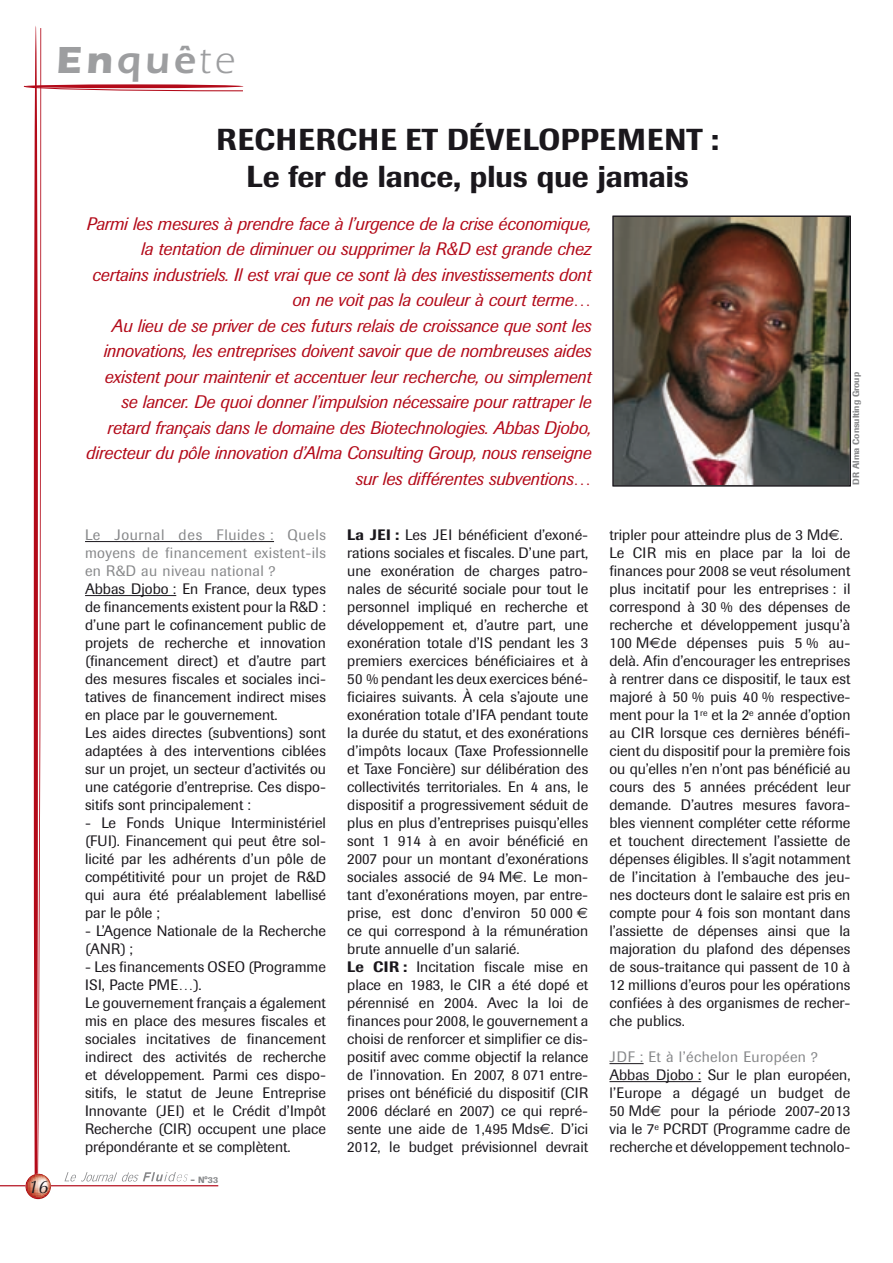
<style>
.page{position:relative;width:893px;height:1263px;background:#fff}
.page>*{position:absolute;margin:0;border:0;box-sizing:border-box;transform-origin:0 0}
.t1{font:600 39px "Itc Eras";color:#9d9ea0}
.t2{font:500 30px/37.5px "Imago";letter-spacing:.02em;color:#1a171c;text-align:center}
.t3{font:italic 18px/25.5px "Imago";letter-spacing:-.01em;color:#b30a19;text-align:right}
.t4{font:italic 18px "Optima";color:#1a171c}
.t5{font:15px/18px "Imago";color:#1a171c}
.t6{font:15px/18px "Imago";letter-spacing:.025em;color:#87888a;text-align:justify}
.t7{font:500 9px "Imago";color:#87888a}
.s1{font-weight:700}
.s2{font-weight:400}
.s3{font-size:10.5px}
.s4{font-weight:500}
.s5{font-family:"Euro Sans"}
</style>
<div class="page">
<hr style="left:0;top:1185px;width:218px;height:1px;background:#b30a19">
<svg style="left:23px;top:26px;width:221px;height:1173px"></svg>
<img style="left:615px;top:218px;width:233px;height:266px">
<div style="left:613px;top:216px;width:237px;height:270px;border:1px solid #1a171c"></div>
<hr style="left:85px;top:541px;width:189px;height:1px;background:#1a171c">
<hr style="left:85px;top:595px;width:91px;height:1px;background:#1a171c">
<hr style="left:609px;top:1063px;width:35px;height:1px;background:#1a171c">
<hr style="left:609px;top:1081px;width:92px;height:1px;background:#1a171c">
<h1 class="t1" style="left:56px;top:38px;width:180px"><span class="s1">En</span>quê<span class="s2">te</span></h1>
<h2 class="t2" style="left:216px;top:120px;width:504px">Recherche et Développement :<br>Le fer de lance, plus que jamais</h2>
<p class="t3" style="left:86px;top:211px;width:507px">Parmi les mesures à prendre face à l’urgence de la crise économique, la tentation de diminuer ou supprimer la R&amp;D est grande chez certains industriels. Il est vrai que ce sont là des investissements dont on ne voit pas la couleur à court terme…<br>Au lieu de se priver de ces futurs relais de croissance que sont les innovations, les entreprises doivent savoir que de nombreuses aides existent pour maintenir et accentuer leur recherche, ou simplement se lancer. De quoi donner l’impulsion nécessaire pour rattraper le retard français dans le domaine des Biotechnologies. Abbas Djobo, directeur du pôle innovation d’Alma Consulting Group, nous renseigne sur les différentes subventions…</p>
<p class="t7" style="left:850px;top:484px;width:114px;rotate:-90deg">DR Alma Consulting Group</p>
<p class="t4" style="left:28px;top:1176px;width:22px">16</p>
<p class="t6" style="left:85px;top:526px;width:242px">Le Journal des Fluides : Quels moyens de financement existent-ils en R&amp;D au niveau national ?</p>
<p class="t5" style="left:85px;top:580px;width:242px">Abbas Djobo : En France, deux types de financements existent pour la R&amp;D : d’une part le cofinancement public de projets de recherche et innovation (financement direct) et d’autre part des mesures fiscales et sociales inci&shy;tatives de financement indirect mises en place par le gouvernement.<br>Les aides directes (subventions) sont adaptées à des interventions ciblées sur un projet, un secteur d’activités ou une catégorie d’entreprise. Ces dispo&shy;sitifs sont principalement :</p>
<p class="t5" style="left:85px;top:814px;width:243px;text-align:justify">- Le Fonds Unique Interministériel (FUI). Financement qui peut être sol&shy;licité par les adhérents d’un pôle de compétitivité pour un projet de R&amp;D qui aura été préalablement labellisé par le pôle ;</p>
<p class="t5" style="left:85px;top:922px;width:242px">- L’Agence Nationale de la Recherche (ANR) ;</p>
<p class="t5" style="left:85px;top:958px;width:243px">- Les financements OSEO (Programme ISI, Pacte PME…).<br>Le gouvernement français a également mis en place des mesures fiscales et sociales incitatives de financement indirect des activités de recherche et développement. Parmi ces dispo&shy;sitifs, le statut de Jeune Entreprise Innovante (JEI) et le Crédit d’Impôt Recherche (CIR) occupent une place prépondérante et se complètent.</p>
<p class="t7" style="left:190px;top:1174px;width:29px"><span class="s3">-</span> N°33</p>
<p class="t5" style="left:347px;top:526px;width:242px"><span class="s4">La JEI :</span> Les JEI bénéficient d’exoné&shy;rations sociales et fiscales. D’une part, une exonération de charges patro&shy;nales de sécurité sociale pour tout le personnel impliqué en recherche et développement et, d’autre part, une exonération totale d’IS pendant les 3 premiers exercices bénéficiaires et à 50 % pendant les deux exercices béné&shy;ficiaires suivants. à cela s’ajoute une exonération totale d’IFA pendant toute la durée du statut, et des exonérations d’impôts locaux (Taxe Professionnelle et Taxe Foncière) sur délibération des collectivités territoriales. En 4 ans, le dispositif a progressivement séduit de plus en plus d’entreprises puisqu’elles sont 1 914 à en avoir bénéficié en 2007 pour un montant d’exonérations sociales associé de 94 M<span class="s5">€</span>. Le mon&shy;tant d’exonérations moyen, par entre&shy;prise, est donc d’environ 50 000 <span class="s5">€ </span>ce qui correspond à la rémunération brute annuelle d’un salarié.<br><span class="s4">Le CI R :</span> Incitation fiscale mise en place en 1983, le CIR a été dopé et pérennisé en 2004. Avec la loi de finances pour 2008, le gouvernement a choisi de renforcer et simplifier ce dis&shy;positif avec comme objectif la relance de l’innovation. En 2007, 8 071 entre&shy;prises ont bénéficié du dispositif (CIR 2006 déclaré en 2007) ce qui repré&shy;sente une aide de 1,495 Mds<span class="s5">€</span>. D’ici 2012, le budget prévisionnel devrait</p>
<p class="t5" style="left:609px;top:526px;width:242px">tripler pour atteindre plus de 3 Md<span class="s5">€</span>.<br>Le CIR mis en place par la loi de finances pour 2008 se veut résolument plus incitatif pour les entreprises : il correspond à 30 % des dépenses de recherche et développement jusqu’à 100 M<span class="s5">€</span>de dépenses puis 5 % au&shy;delà. Afin d’encourager les entreprises à rentrer dans ce dispositif, le taux est majoré à 50 % puis 40 % respective&shy;ment pour la 1<sup>re</sup> et la 2<sup>e</sup> année d’option au CIR lorsque ces dernières bénéfi&shy;cient du dispositif pour la première fois ou qu’elles n’en n’ont pas bénéficié au cours des 5 années précédent leur demande. D’autres mesures favora&shy;bles viennent compléter cette réforme et touchent directement l’assiette de dépenses éligibles. Il s’agit notamment de l’incitation à l’embauche des jeu&shy;nes docteurs dont le salaire est pris en compte pour 4 fois son montant dans l’assiette de dépenses ainsi que la majoration du plafond des dépenses de sous-traitance qui passent de 10 à 12 millions d’euros pour les opérations confiées à des organismes de recher&shy;che publics.</p>
<p class="t6" style="left:609px;top:1048px;width:210px">JDF : Et à l’échelon Européen ?</p>
<p class="t5" style="left:609px;top:1066px;width:242px;text-align:justify">Abbas Djobo : Sur le plan européen, l’Europe a dégagé un budget de 50 Md<span class="s5">€</span> pour la période 2007-2013 via le 7<sup>e</sup> PCRDT (Programme cadre de recherche et développement technolo-</p>
</div>
